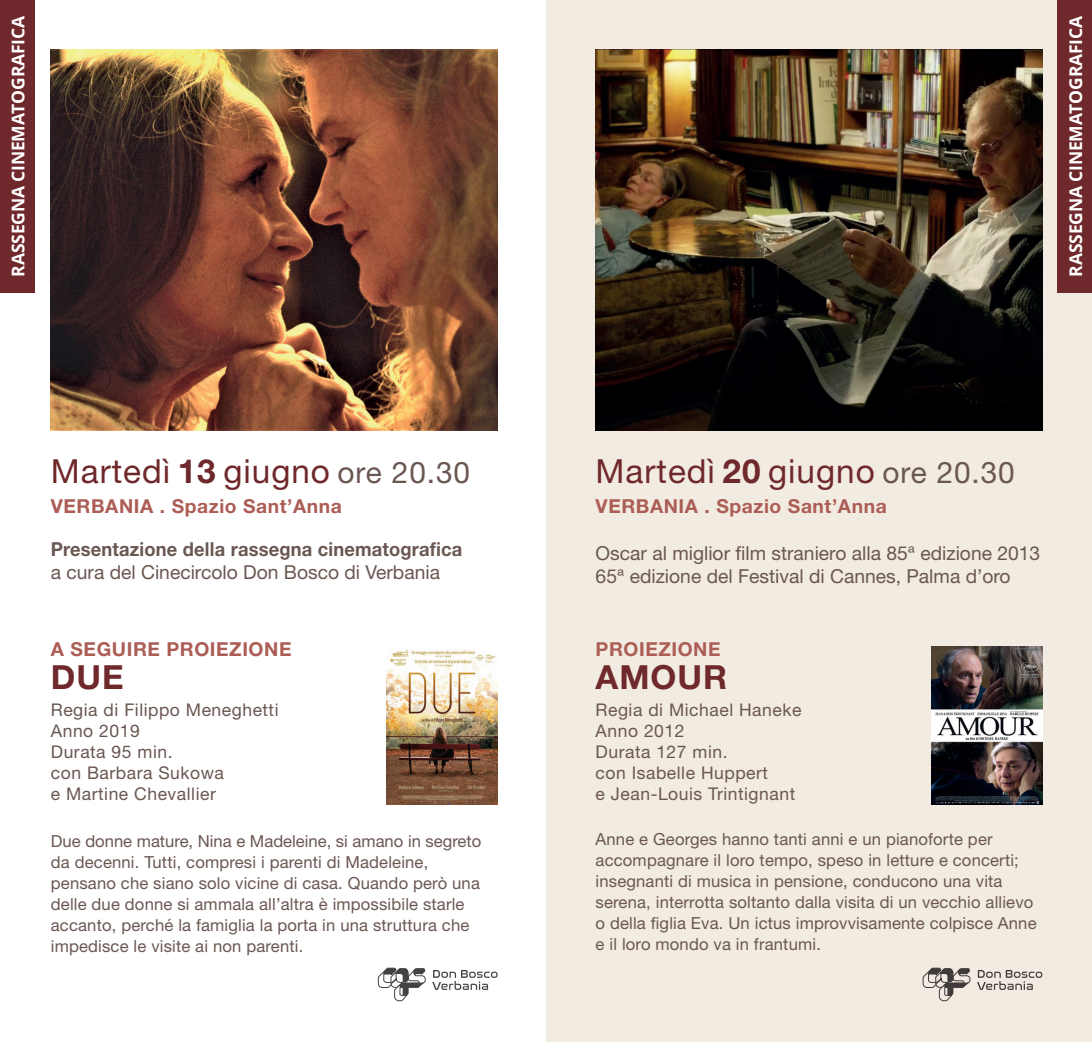
<style>
.page{position:relative;width:1092px;height:1042px;background:#fff}
.page>*{position:absolute;margin:0;border:0;box-sizing:border-box;transform-origin:0 0}
.t1{font:33.25px "Helvetica Neue LT Std";letter-spacing:.03em;color:#6f282b}
.t2{font:700 33.25px "Helvetica Neue LT Std";letter-spacing:.03em;color:#6f282b}
.t3{font:19.25px/22.8px "Helvetica Neue LT Std";color:#6a5752}
.t4{font:700 19.25px "Helvetica Neue LT Std";letter-spacing:.03em;color:#ac5e56}
.t5{font:700 19.25px "Helvetica Neue LT Std";letter-spacing:.01em;color:#6a5752;scale:.95 1}
.t6{font:17.5px/21px "Helvetica Neue LT Std";letter-spacing:.03em;color:#6a5752}
.t7{font:17.5px "Open Sans";letter-spacing:-.01em;color:#fff}
.t8{font:16.62px/21px "Helvetica Neue LT Std";letter-spacing:.01em;color:#6a5752}
.s1{font-weight:700}
.s2{font-size:29.75px;color:#6a5752}
</style>
<div class="page">
<div style="left:546px;top:0;width:545px;height:1042px;background:#f2ebe1"></div>
<div style="left:1057px;top:0;width:34px;height:293px;background:#6f282b"></div>
<img style="left:595px;top:50px;width:447px;height:381px">
<img style="left:51px;top:50px;width:446px;height:381px">
<img style="left:931px;top:646px;width:111px;height:158px">
<img style="left:386px;top:648px;width:111px;height:157px">
<svg style="left:432px;top:970px;width:65px;height:20px"></svg>
<svg style="left:377px;top:967px;width:49px;height:34px"></svg>
<svg style="left:977px;top:970px;width:65px;height:20px"></svg>
<svg style="left:922px;top:967px;width:48px;height:34px"></svg>
<div style="left:0;top:0;width:34px;height:293px;background:#6f282b"></div>
<p class="t7" style="left:6px;top:277px;width:262px;rotate:-90deg">RASSEGNA CINEMATOGRAFICA</p>
<h1 class="t1" style="left:51px;top:451px;width:420px">Martedì <span class="s1">13</span> giugno <span class="s2">ore 20.30</span></h1>
<p class="t4" style="left:51px;top:494px;width:292px">VERBANIA . Spazio Sant’Anna</p>
<p class="t5" style="left:51px;top:538px;width:434px">Presentazione della rassegna cinematografica</p>
<p class="t3" style="left:51px;top:561px;width:390px">a cura del Cinecircolo Don Bosco di Verbania</p>
<p class="t4" style="left:51px;top:637px;width:242px">A SEGUIRE PROIEZIONE</p>
<h1 class="t2" style="left:51px;top:657px;width:74px">DUE</h1>
<p class="t6" style="left:51px;top:699px;width:229px">Regia di Filippo Meneghetti<br>Anno 2019<br>Durata 95 min.<br>con Barbara Sukowa<br>e Martine Chevallier</p>
<p class="t8" style="left:51px;top:830px;width:432px">Due donne mature, Nina e Madeleine, si amano in segreto da decenni. Tutti, compresi i parenti di Madeleine, pensano che siano solo vicine di casa. Quando però una delle due donne si ammala all’altra è impossibile starle accanto, perché la famiglia la porta in una struttura che impedisce le visite ai non parenti.</p>
<p class="t7" style="left:1063px;top:277px;width:262px;rotate:-90deg">RASSEGNA CINEMATOGRAFICA</p>
<h1 class="t1" style="left:595px;top:451px;width:420px">Martedì <span class="s1">20</span> giugno <span class="s2">ore 20.30</span></h1>
<p class="t4" style="left:595px;top:494px;width:292px">VERBANIA . Spazio Sant’Anna</p>
<p class="t3" style="left:595px;top:541px;width:446px">Oscar al miglior film straniero alla 85ª edizione 2013<br>65ª edizione del Festival di Cannes, Palma d’oro</p>
<p class="t4" style="left:595px;top:637px;width:126px">PROIEZIONE</p>
<h1 class="t2" style="left:595px;top:657px;width:133px">AMOUR</h1>
<p class="t6" style="left:595px;top:699px;width:207px">Regia di Michael Haneke<br>Anno 2012<br>Durata 127 min.<br>con Isabelle Huppert<br>e Jean-Louis Trintignant</p>
<p class="t8" style="left:595px;top:828px;width:442px">Anne e Georges hanno tanti anni e un pianoforte per accompagnare il loro tempo, speso in letture e concerti; insegnanti di musica in pensione, conducono una vita serena, interrotta soltanto dalla visita di un vecchio allievo o della figlia Eva. Un ictus improvvisamente colpisce Anne e il loro mondo va in frantumi.</p>
</div>
